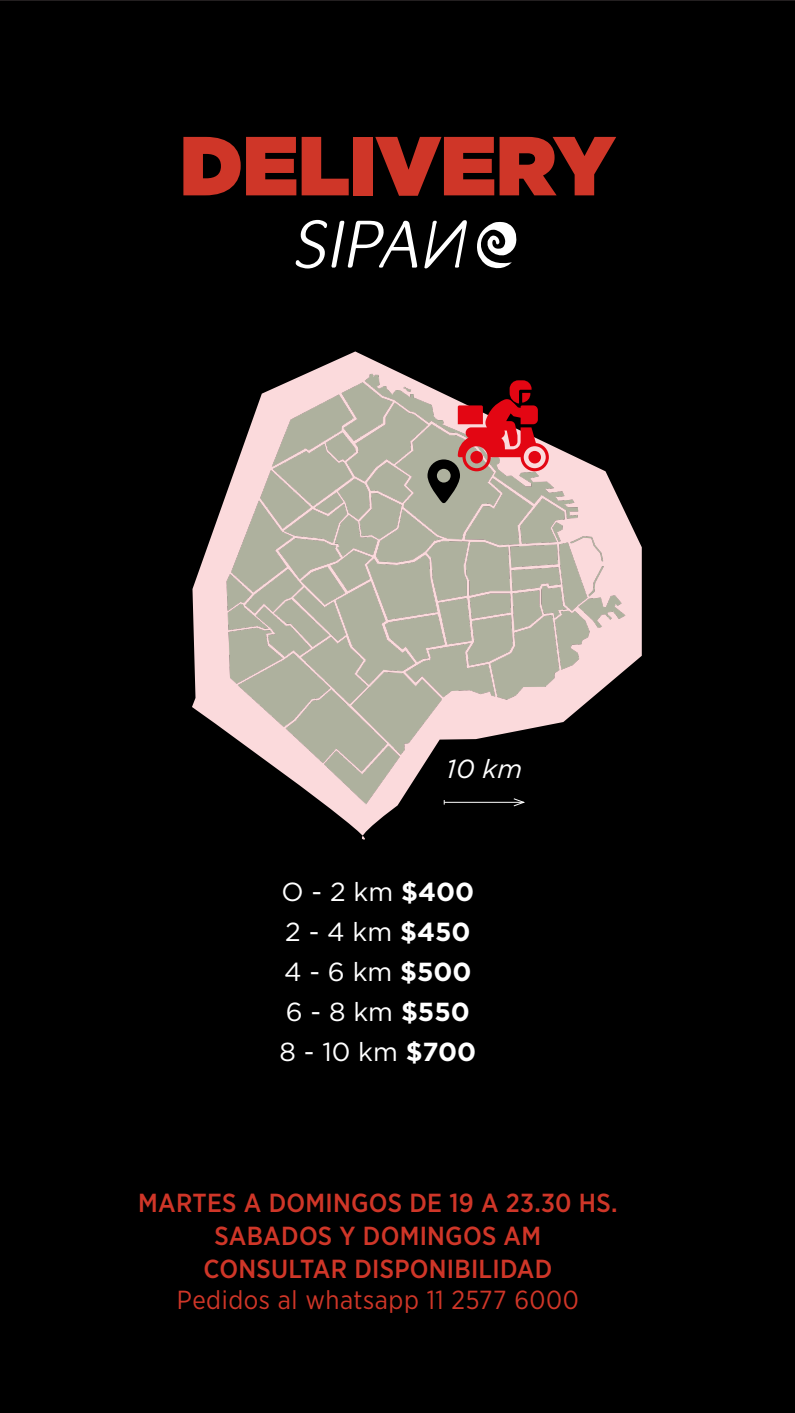
<style>
.page{position:relative;width:795px;height:1413px;background:#fff}
.page>*{position:absolute;margin:0;border:0;box-sizing:border-box;transform-origin:0 0}
.t1{font:900 83.55px "Gotham";color:#cf3628}
.t2{font:500 26.1px/33px "Gotham Narrow";letter-spacing:.01em;color:#cf3628;text-align:center}
.t3{font:26.1px "Gotham";color:#fff}
.t4{font:26.1px "Gotham Narrow";letter-spacing:.02em;color:#cf3628}
.t5{font:italic 26.1px "Gotham";color:#fff}
.s1{font-weight:700}
</style>
<div class="page">
<div style="left:0;top:0;width:794px;height:1412px;background:#000"></div>
<svg style="left:192px;top:351px;width:449px;height:488px;background:#201b1c"></svg>
<img style="left:208px;top:372px;width:433px;height:433px">
<svg style="left:295px;top:220px;width:122px;height:48px"></svg>
<svg style="left:424px;top:220px;width:42px;height:48px"></svg>
<svg style="left:475px;top:221px;width:42px;height:51px"></svg>
<hr style="left:444px;top:801px;width:79px;height:1px;background:#fff">
<svg style="left:512px;top:797px;width:14px;height:10px"></svg>
<svg style="left:427px;top:380px;width:121px;height:123px;background:#9d5c5b"></svg>
<p class="t1" style="left:180px;top:106px;width:436px">DELIVERY</p>
<p class="t5" style="left:446px;top:752px;width:77px">10 km</p>
<p class="t3" style="left:281px;top:874px;width:194px">O - 2 km <span class="s1">$400</span></p>
<p class="t3" style="left:285px;top:914px;width:187px">2 - 4 km <span class="s1">$450</span></p>
<p class="t3" style="left:284px;top:955px;width:189px">4 - 6 km <span class="s1">$500</span></p>
<p class="t3" style="left:286px;top:995px;width:185px">6 - 8 km <span class="s1">$550</span></p>
<p class="t3" style="left:279px;top:1035px;width:198px">8 - 10 km <span class="s1">$700</span></p>
<p class="t2" style="left:138px;top:1185px;width:480px">MARTES A DOMINGOS DE 19 A 23.30 HS.</p>
<p class="t2" style="left:203px;top:1218px;width:350px">SABADOS Y DOMINGOS AM<br>CONSULTAR DISPONIBILIDAD</p>
<p class="t4" style="left:177px;top:1283px;width:403px">Pedidos al whatsapp 11 2577 6000</p>
</div>
